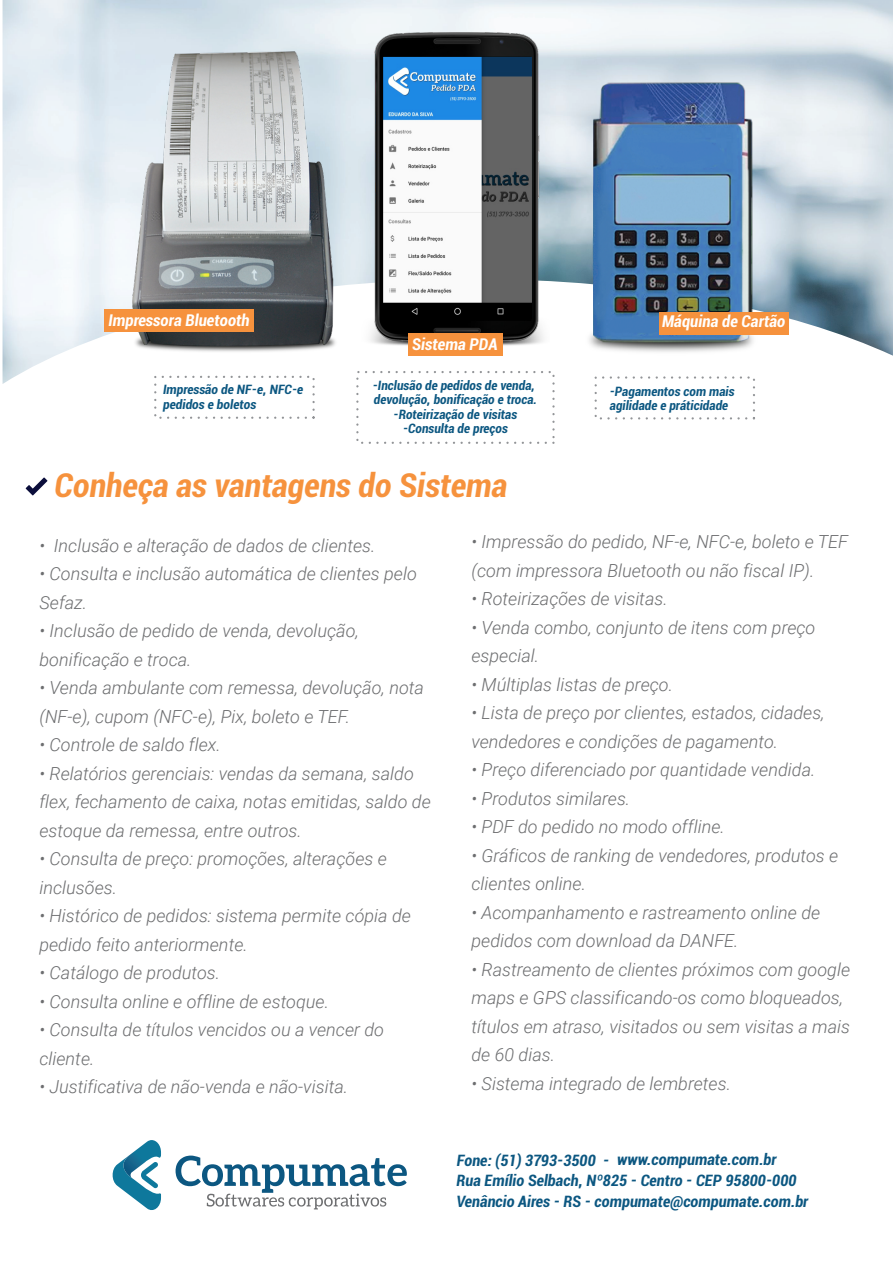
<style>
.page{position:relative;width:893px;height:1263px;background:#fff}
.page>*{position:absolute;margin:0;border:0;box-sizing:border-box;transform-origin:0 0}
.t1{font:italic 700 condensed 34.35px "Roboto";color:#f6923d}
.t2{font:italic 300 18px/28.5px "Roboto";color:#6d6e70}
.t3{font:italic 700 condensed 17.1px "Roboto";color:#fff}
.t4{font:italic 700 condensed 16.5px/20.9px "Roboto";color:#0c5781}
.t5{font:italic 700 condensed 13.65px/14.5px "Roboto";color:#0c5781}
</style>
<div class="page">
<img style="left:3px;top:0;width:890px;height:384px">
<svg style="left:112px;top:1140px;width:49px;height:70px"></svg>
<svg style="left:176px;top:1155px;width:231px;height:54px"></svg>
<img style="left:125px;top:52px;width:231px;height:317px">
<img style="left:362px;top:33px;width:187px;height:314px">
<div style="left:104px;top:309px;width:150px;height:23px;background:#f6923d"></div>
<div style="left:408px;top:333px;width:95px;height:23px;background:#f6923d"></div>
<div style="left:154px;top:376px;width:161px;height:43px;border:2px dashed #939598"></div>
<div style="left:595px;top:376px;width:160px;height:43px;border:2px dashed #939598"></div>
<div style="left:356px;top:371px;width:199px;height:73px;border:2px dashed #939598"></div>
<img style="left:573px;top:65px;width:197px;height:291px">
<div style="left:659px;top:312px;width:130px;height:23px;background:#f6923d"></div>
<svg style="left:26px;top:477px;width:21px;height:18px"></svg>
<p class="t3" style="left:108px;top:308px;width:143px">Impressora Bluetooth</p>
<p class="t3" style="left:412px;top:333px;width:87px">Sistema PDA</p>
<p class="t3" style="left:662px;top:310px;width:125px">Máquina de Cartão</p>
<p class="t5" style="left:163px;top:381px;width:142px;line-height:15.1px">Impressão de NF-e, NFC-e pedidos e boletos</p>
<p class="t5" style="left:373px;top:377px;width:166px;text-align:center">-Inclusão de pedidos de venda, devolução, bonificação e troca. -Roteirização de visitas -Consulta de preços</p>
<p class="t5" style="left:610px;top:383px;width:126px">-Pagamentos com mais agilidade e práticidade</p>
<h1 class="t1" style="left:55px;top:462px;width:455px">Conheça as vantagens do Sistema</h1>
<p class="t2" style="left:39px;top:530px;width:338px">• Inclusão e alteração de dados de clientes.</p>
<p class="t2" style="left:39px;top:559px;width:379px">• Consulta e inclusão automática de clientes pelo<br>Sefaz.</p>
<p class="t2" style="left:39px;top:616px;width:321px">• Inclusão de pedido de venda, devolução, bonificação e troca.</p>
<p class="t2" style="left:39px;top:673px;width:386px">• Venda ambulante com remessa, devolução, nota (NF-e), cupom (NFC-e), Pix, boleto e TEF.</p>
<p class="t2" style="left:39px;top:730px;width:183px">• Controle de saldo flex.</p>
<p class="t2" style="left:39px;top:758px;width:393px">• Relatórios gerenciais: vendas da semana, saldo flex, fechamento de caixa, notas emitidas, saldo de estoque da remessa, entre outros.</p>
<p class="t2" style="left:39px;top:844px;width:349px">• Consulta de preço: promoções, alterações e inclusões.</p>
<p class="t2" style="left:39px;top:901px;width:373px">• Histórico de pedidos: sistema permite cópia de pedido feito anteriormente.</p>
<p class="t2" style="left:39px;top:958px;width:182px">• Catálogo de produtos.</p>
<p class="t2" style="left:39px;top:986px;width:291px">• Consulta online e offline de estoque.</p>
<p class="t2" style="left:39px;top:1015px;width:346px">• Consulta de títulos vencidos ou a vencer do cliente.</p>
<p class="t2" style="left:39px;top:1072px;width:310px">• Justificativa de não-venda e não-visita.</p>
<p class="t2" style="left:471px;top:527px;width:378px">• Impressão do pedido, NF-e, NFC-e, boleto e TEF (com impressora Bluetooth ou não fiscal IP).</p>
<p class="t2" style="left:471px;top:584px;width:198px">• Roteirizações de visitas.</p>
<p class="t2" style="left:471px;top:612px;width:345px">• Venda combo, conjunto de itens com preço especial.</p>
<p class="t2" style="left:471px;top:669px;width:203px">• Múltiplas listas de preço.</p>
<p class="t2" style="left:471px;top:698px;width:355px">• Lista de preço por clientes, estados, cidades, vendedores e condições de pagamento.</p>
<p class="t2" style="left:471px;top:755px;width:345px">• Preço diferenciado por quantidade vendida.</p>
<p class="t2" style="left:471px;top:783px;width:160px">• Produtos similares.</p>
<p class="t2" style="left:471px;top:812px;width:255px">• PDF do pedido no modo offline.</p>
<p class="t2" style="left:471px;top:840px;width:368px">• Gráficos de ranking de vendedores, produtos e clientes online.</p>
<p class="t2" style="left:471px;top:897px;width:350px">• Acompanhamento e rastreamento online de pedidos com download da DANFE.</p>
<p class="t2" style="left:471px;top:954px;width:380px">• Rastreamento de clientes próximos com google maps e GPS classificando-os como bloqueados, títulos em atraso, visitados ou sem visitas a mais de 60 dias.</p>
<p class="t2" style="left:471px;top:1068px;width:261px">• Sistema integrado de lembretes.</p>
<p class="t4" style="left:456px;top:1149px;width:353px">Fone: (51) 3793-3500 -<br>Rua Emílio Selbach, Nº825 - Centro - CEP 95800-000<br>Venâncio Aires - RS - compumate@compumate.com.br</p>
<p class="t4" style="left:617px;top:1149px;width:161px">www.compumate.com.br</p>
</div>
